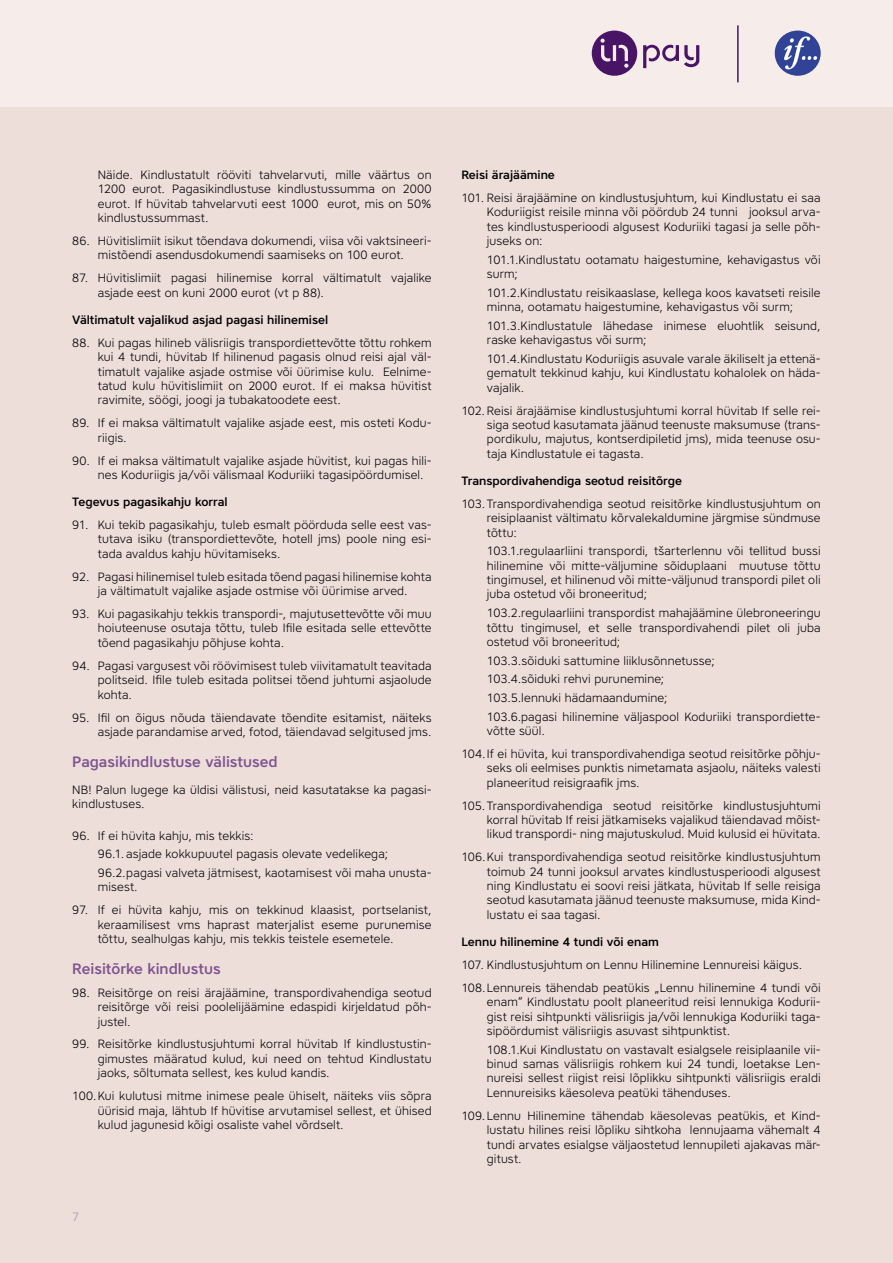
<style>
.page{position:relative;width:893px;height:1263px;background:#fff}
.page>*{position:absolute;margin:0;border:0;box-sizing:border-box;transform-origin:0 0}
.t1{font:500 15px "Core Sans A55";color:#7e538f}
.t2{font:300 12px/14.4px "Core Sans A35";letter-spacing:.01em;color:#000;text-align:justify}
.t3{font:500 12px "Core Sans A55";color:#000}
.t4{font:300 12px "Core Sans A35";color:#aa96a7}
</style>
<div class="page">
<div style="left:0;top:106px;width:893px;height:1157px;background:#eddeda"></div>
<div style="left:0;top:0;width:893px;height:106px;background:#f6ecea"></div>
<svg style="left:592px;top:31px;width:107px;height:45px"></svg>
<img style="left:775px;top:31px;width:46px;height:45px;border-radius:23px">
<hr style="left:737px;top:25px;width:2px;height:57px;background:#481466">
<p class="t2" style="left:98px;top:167px;width:335px">Näide. Kindlustatult rööviti tahvelarvuti, mille väärtus on 1200 eurot. Pagasikindlustuse kindlustussumma on 2000 eurot. If hüvitab tahvelarvuti eest 1000 eurot, mis on 50% kindlustussummast.</p>
<p class="t2" style="left:72px;top:233px;width:361px;text-align:center">86. Hüvitislimiit isikut tõendava dokumendi, viisa või vaktsineeri&shy;mistõendi asendusdokumendi saamiseks on 100 eurot.</p>
<p class="t2" style="left:98px;top:271px;width:335px;text-indent:-26px">87. Hüvitislimiit pagasi hilinemise korral vältimatult vajalike asjade eest on kuni 2000 eurot (vt p 88).</p>
<p class="t3" style="left:72px;top:312px;width:257px">Vältimatult vajalikud asjad pagasi hilinemisel</p>
<p class="t2" style="left:98px;top:335px;width:335px;text-indent:-26px">88. Kui pagas hilineb välisriigis transpordiettevõtte tõttu rohkem kui 4 tundi, hüvitab If hilinenud pagasis olnud reisi ajal väl&shy;timatult vajalike asjade ostmise või üürimise kulu. Eelnime&shy;tatud kulu hüvitislimiit on 2000 eurot. If ei maksa hüvitist ravimite, söögi, joogi ja tubakatoodete eest.</p>
<p class="t2" style="left:98px;top:416px;width:335px;text-indent:-26px">89. If ei maksa vältimatult vajalike asjade eest, mis osteti Kodu&shy;riigis.</p>
<p class="t2" style="left:98px;top:453px;width:335px;text-indent:-26px">90. If ei maksa vältimatult vajalike asjade hüvitist, kui pagas hili&shy;nes Koduriigis ja/või välismaal Koduriiki tagasipöördumisel.</p>
<p class="t3" style="left:72px;top:494px;width:157px">Tegevus pagasikahju korral</p>
<p class="t2" style="left:98px;top:517px;width:335px;text-indent:-26px">91. Kui tekib pagasikahju, tuleb esmalt pöörduda selle eest vas&shy;tutava isiku (transpordiettevõte, hotell jms) poole ning esi&shy;tada avaldus kahju hüvitamiseks.</p>
<p class="t2" style="left:72px;top:569px;width:361px;text-align:center">92. Pagasi hilinemisel tuleb esitada tõend pagasi hilinemise kohta ja vältimatult vajalike asjade ostmise või üürimise arved.</p>
<p class="t2" style="left:98px;top:606px;width:335px;text-indent:-26px">93. Kui pagasikahju tekkis transpordi-, majutusettevõtte või muu hoiuteenuse osutaja tõttu, tuleb Ifile esitada selle ettevõtte tõend pagasikahju põhjuse kohta.</p>
<p class="t2" style="left:98px;top:658px;width:335px;text-indent:-26px">94. Pagasi vargusest või röövimisest tuleb viivitamatult teavitada politseid. Ifile tuleb esitada politsei tõend juhtumi asjaolude kohta.</p>
<p class="t2" style="left:72px;top:710px;width:361px;text-align:right">95. Ifil on õigus nõuda täiendavate tõendite esitamist, näiteks asjade parandamise arved, fotod, täiendavad selgitused jms.</p>
<p class="t1" style="left:72px;top:751px;width:207px">Pagasikindlustuse välistused</p>
<p class="t2" style="left:72px;top:782px;width:361px">NB! Palun lugege ka üldisi välistusi, neid kasutatakse ka pagasi&shy;kindlustuses.</p>
<p class="t2" style="left:98px;top:826px;width:335px;line-height:18.6px;text-align:left;text-indent:-26px">96. If ei hüvita kahju, mis tekkis:<br>96.1. asjade kokkupuutel pagasis olevate vedelikega;<br>96.2.pagasi valveta jätmisest, kaotamisest või maha unusta-</p>
<p class="t2" style="left:98px;top:880px;width:42px">misest.</p>
<p class="t2" style="left:98px;top:902px;width:335px;text-indent:-26px">97. If ei hüvita kahju, mis on tekkinud klaasist, portselanist, keraamilisest vms haprast materjalist eseme purunemise tõttu, sealhulgas kahju, mis tekkis teistele esemetele.</p>
<p class="t1" style="left:72px;top:959px;width:150px">Reisitõrke kindlustus</p>
<p class="t2" style="left:98px;top:985px;width:335px;text-indent:-26px">98. Reisitõrge on reisi ärajäämine, transpordivahendiga seotud reisitõrge või reisi poolelijäämine edaspidi kirjeldatud põh&shy;justel.</p>
<p class="t2" style="left:98px;top:1037px;width:335px;text-indent:-26px">99. Reisitõrke kindlustusjuhtumi korral hüvitab If kindlustustin&shy;gimustes määratud kulud, kui need on tehtud Kindlustatu jaoks, sõltumata sellest, kes kulud kandis.</p>
<p class="t2" style="left:98px;top:1088px;width:335px;text-indent:-26px">100.Kui kulutusi mitme inimese peale ühiselt, näiteks viis sõpra üürisid maja, lähtub If hüvitise arvutamisel sellest, et ühised kulud jagunesid kõigi osaliste vahel võrdselt.</p>
<p class="t4" style="left:72px;top:1208px;width:9px">7</p>
<p class="t3" style="left:461px;top:167px;width:95px">Reisi ärajäämine</p>
<p class="t2" style="left:487px;top:190px;width:335px;text-indent:-26px">101. Reisi ärajäämine on kindlustusjuhtum, kui Kindlustatu ei saa Koduriigist reisile minna või pöördub 24 tunni jooksul arva&shy;tes kindlustusperioodi algusest Koduriiki tagasi ja selle põh&shy;juseks on:</p>
<p class="t2" style="left:487px;top:252px;width:335px">101.1.Kindlustatu ootamatu haigestumine, kehavigastus või surm;</p>
<p class="t2" style="left:487px;top:285px;width:335px">101.2.Kindlustatu reisikaaslase, kellega koos kavatseti reisile minna, ootamatu haigestumine, kehavigastus või surm;</p>
<p class="t2" style="left:487px;top:318px;width:335px">101.3.Kindlustatule lähedase inimese eluohtlik seisund, raske kehavigastus või surm;</p>
<p class="t2" style="left:487px;top:351px;width:335px">101.4.Kindlustatu Koduriigis asuvale varale äkiliselt ja ettenä&shy;gematult tekkinud kahju, kui Kindlustatu kohalolek on häda&shy;vajalik.</p>
<p class="t2" style="left:487px;top:403px;width:335px;text-indent:-26px">102.Reisi ärajäämise kindlustusjuhtumi korral hüvitab If selle rei&shy;siga seotud kasutamata jäänud teenuste maksumuse (trans&shy;pordikulu, majutus, kontserdipiletid jms), mida teenuse osu&shy;taja Kindlustatule ei tagasta.</p>
<p class="t3" style="left:461px;top:473px;width:222px">Transpordivahendiga seotud reisitõrge</p>
<p class="t2" style="left:487px;top:496px;width:335px;text-indent:-26px">103.Transpordivahendiga seotud reisitõrke kindlustusjuhtum on reisiplaanist vältimatu kõrvalekaldumine järgmise sündmuse tõttu:</p>
<p class="t2" style="left:487px;top:544px;width:335px">103.1.regulaarliini transpordi, tšarterlennu või tellitud bussi hilinemine või mitte-väljumine sõiduplaani muutuse tõttu tingimusel, et hilinenud või mitte-väljunud transpordi pilet oli juba ostetud või broneeritud;</p>
<p class="t2" style="left:487px;top:605px;width:335px">103.2.regulaarliini transpordist mahajäämine ülebroneeringu tõttu tingimusel, et selle transpordivahendi pilet oli juba ostetud või broneeritud;</p>
<p class="t2" style="left:487px;top:651px;width:335px;line-height:18.6px;text-align:left">103.3.sõiduki sattumine liiklusõnnetusse;<br>103.4.sõiduki rehvi purunemine;<br>103.5.lennuki hädamaandumine;<br>103.6.pagasi hilinemine väljaspool Koduriiki transpordiette-</p>
<p class="t2" style="left:461px;top:719px;width:361px;line-height:23px;text-indent:26px">võtte süül.<br>104.If ei hüvita, kui transpordivahendiga seotud reisitõrke põhju-</p>
<p class="t2" style="left:487px;top:760px;width:335px">seks oli eelmises punktis nimetamata asjaolu, näiteks valesti planeeritud reisigraafik jms.</p>
<p class="t2" style="left:487px;top:798px;width:335px;text-indent:-26px">105.Transpordivahendiga seotud reisitõrke kindlustusjuhtumi korral hüvitab If reisi jätkamiseks vajalikud täiendavad mõist&shy;likud transpordi- ning majutuskulud. Muid kulusid ei hüvitata.</p>
<p class="t2" style="left:487px;top:849px;width:335px;text-indent:-26px">106.Kui transpordivahendiga seotud reisitõrke kindlustusjuhtum toimub 24 tunni jooksul arvates kindlustusperioodi algusest ning Kindlustatu ei soovi reisi jätkata, hüvitab If selle reisiga seotud kasutamata jäänud teenuste maksumuse, mida Kind&shy;lustatu ei saa tagasi.</p>
<p class="t3" style="left:461px;top:934px;width:199px">Lennu hilinemine 4 tundi või enam</p>
<p class="t2" style="left:461px;top:953px;width:361px;line-height:23px">107. Kindlustusjuhtum on Lennu Hilinemine Lennureisi käigus.<br>108.Lennureis tähendab peatükis „Lennu hilinemine 4 tundi või</p>
<p class="t2" style="left:487px;top:994px;width:335px">enam“ Kindlustatu poolt planeeritud reisi lennukiga Kodurii&shy;gist reisi sihtpunkti välisriigis ja/või lennukiga Koduriiki taga&shy;sipöördumist välisriigis asuvast sihtpunktist.</p>
<p class="t2" style="left:487px;top:1042px;width:335px">108.1.Kui Kindlustatu on vastavalt esialgsele reisiplaanile vii&shy;binud samas välisriigis rohkem kui 24 tundi, loetakse Len&shy;nureisi sellest riigist reisi lõplikku sihtpunkti välisriigis eraldi Lennureisiks käesoleva peatüki tähenduses.</p>
<p class="t2" style="left:487px;top:1108px;width:335px;text-indent:-26px">109.Lennu Hilinemine tähendab käesolevas peatükis, et Kind&shy;lustatu hilines reisi lõpliku sihtkoha lennujaama vähemalt 4 tundi arvates esialgse väljaostetud lennupileti ajakavas mär&shy;gitust.</p>
</div>
